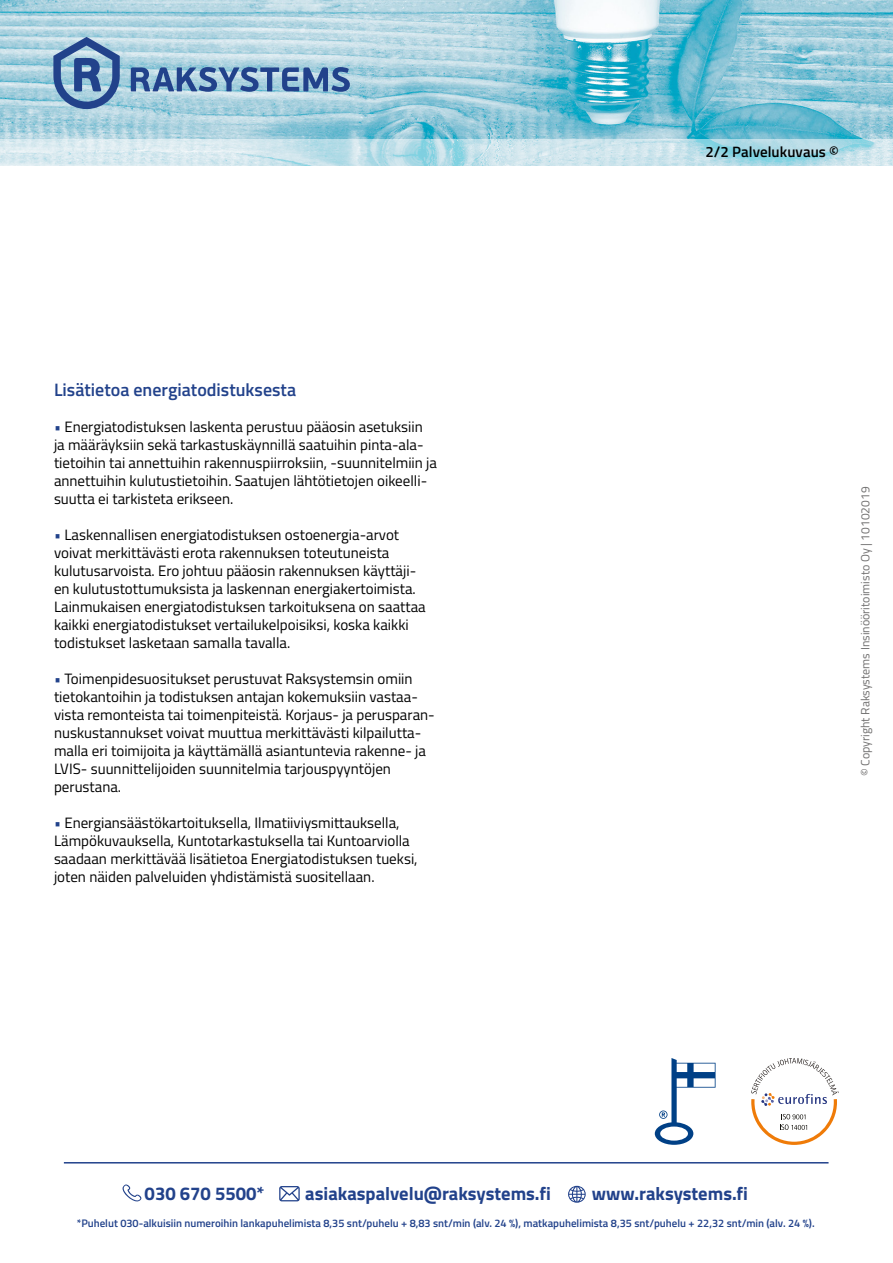
<style>
.page{position:relative;width:893px;height:1263px;background:#fff}
.page>*{position:absolute;margin:0;border:0;box-sizing:border-box;transform-origin:0 0}
.ALAPALKKI2{font:700 18.6px "Titillium";color:#22428b}
.VÄLIOTSIKKO{font:600 18px "Titillium";color:#22428b}
.LEIPIS{font:15px/18px "Titillium";color:#000}
.t1{font:600 15px "Titillium";letter-spacing:.005em;color:#000}
.Leipis{font:12px "Titillium";color:#706f6f}
.ALATEKSTI_PUH_HINNAT{font:600 10.95px "Titillium";color:#22428b}
.s1{color:#22428b}
</style>
<div class="page">
<img style="left:0;top:0;width:893px;height:139px">
<svg style="left:0;top:139px;width:893px;height:26px;background:#c4e2eb"></svg>
<svg style="left:131px;top:67px;width:219px;height:25px;background:#688cb6"></svg>
<svg style="left:53px;top:37px;width:67px;height:72px;background:#7294bb"></svg>
<svg style="left:655px;top:1058px;width:60px;height:87px"></svg>
<svg style="left:751px;top:1058px;width:88px;height:87px"></svg>
<hr style="left:64px;top:1162px;width:764px;height:1px;background:#22428b">
<svg style="left:568px;top:1186px;width:18px;height:17px"></svg>
<svg style="left:122px;top:1184px;width:20px;height:17px"></svg>
<svg style="left:279px;top:1186px;width:21px;height:15px"></svg>
<p class="VÄLIOTSIKKO" style="left:54px;top:376px;width:244px">Lisätietoa energiatodistuksesta</p>
<p class="LEIPIS" style="left:54px;top:417px;width:385px"><span class="s1">•</span> Energiatodistuksen laskenta perustuu pääosin asetuksiin ja määräyksiin sekä tarkastuskäynnillä saatuihin pinta-ala&shy;tietoihin tai annettuihin rakennuspiirroksiin, -suunnitelmiin ja annettuihin kulutustietoihin. Saatujen lähtötietojen oikeelli&shy;suutta ei tarkisteta erikseen.</p>
<p class="LEIPIS" style="left:54px;top:525px;width:373px"><span class="s1">•</span> Laskennallisen energiatodistuksen ostoenergia-arvot voivat merkittävästi erota rakennuksen toteutuneista kulutusarvoista. Ero johtuu pääosin rakennuksen käyttäji&shy;en kulutustottumuksista ja laskennan energiakertoimista.<br>Lainmukaisen energiatodistuksen tarkoituksena on saattaa kaikki energiatodistukset vertailukelpoisiksi, koska kaikki todistukset lasketaan samalla tavalla.</p>
<p class="LEIPIS" style="left:54px;top:669px;width:382px"><span class="s1">•</span> Toimenpidesuositukset perustuvat Raksystemsin omiin tietokantoihin ja todistuksen antajan kokemuksiin vastaa&shy;vista remonteista tai toimenpiteistä. Korjaus- ja perusparan&shy;nuskustannukset voivat muuttua merkittävästi kilpailutta&shy;malla eri toimijoita ja käyttämällä asiantuntevia rakenne- ja LVIS- suunnittelijoiden suunnitelmia tarjouspyyntöjen perustana.</p>
<p class="LEIPIS" style="left:54px;top:813px;width:365px"><span class="s1">•</span> Energiansäästökartoituksella, Ilmatiiviysmittauksella, Lämpökuvauksella, Kuntotarkastuksella tai Kuntoarviolla saadaan merkittävää lisätietoa Energiatodistuksen tueksi, joten näiden palveluiden yhdistämistä suositellaan.</p>
<p class="t1" style="left:705px;top:141px;width:135px">2/2 Palvelukuvaus ©</p>
<p class="Leipis" style="left:856px;top:776px;width:291px;rotate:-90deg">© Copyright Raksystems Insinööritoimisto Oy | 10102019</p>
<p class="ALAPALKKI2" style="left:145px;top:1179px;width:121px">030 670 5500*</p>
<p class="ALAPALKKI2" style="left:305px;top:1179px;width:247px">asiakaspalvelu@raksystems.fi</p>
<p class="ALAPALKKI2" style="left:592px;top:1179px;width:158px">www.raksystems.fi</p>
<p class="ALATEKSTI_PUH_HINNAT" style="left:77px;top:1215px;width:739px">*Puhelut 030-alkuisiin numeroihin lankapuhelimista 8,35 snt/puhelu + 8,83 snt/min (alv. 24 %), matkapuhelimista 8,35 snt/puhelu + 22,32 snt/min (alv. 24 %).</p>
</div>
